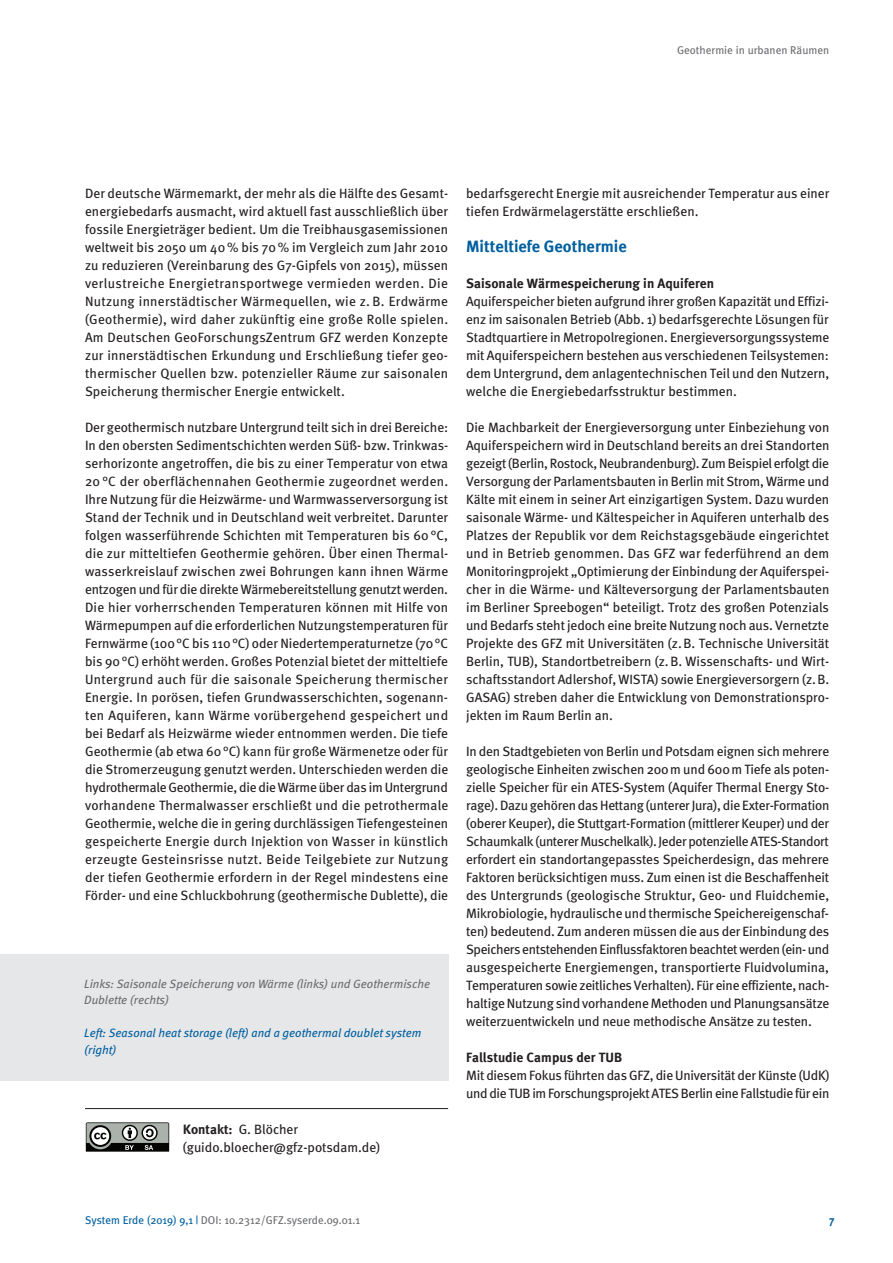
<style>
.page{position:relative;width:893px;height:1263px;background:#fff}
.page>*{position:absolute;margin:0;border:0;box-sizing:border-box;transform-origin:0 0}
.t1{font:700 16.5px "Meta";color:#005f9f}
.t2{font:13.5px/18px "Meta";color:#231f20;text-align:justify}
.t3{font:13.5px/18px "Meta";letter-spacing:-.025em;color:#231f20}
.t4{font:700 13.5px "Meta";letter-spacing:.005em;color:#231f20}
.t5{font:italic 12px/16.5px "Meta";color:#6c6d70}
.t6{font:italic 12px/16.5px "Meta";color:#005f9f}
.t7{font:11.25px "Meta Plus";color:#6c6d70}
.t8{font:11.25px "Meta";color:#6c6d70}
.t9{font:700 11.25px "Meta";color:#005f9f}
.s1{font-family:"Meta Plus";font-weight:700}
.s2{color:#005f9f}
</style>
<div class="page">
<div style="left:0;top:954px;width:448px;height:126px;background:#e6e7e9"></div>
<hr style="left:85px;top:1108px;width:363px;height:1px;background:#231f20">
<svg style="left:86px;top:1122px;width:84px;height:30px"></svg>
<p class="t8" style="left:677px;top:43px;width:154px">Geothermie in urbanen Räumen</p>
<p class="t2" style="left:85px;top:184px;width:365px">Der deutsche Wärmemarkt, der mehr als die Hälfte des Gesamt&shy;energiebedarfs ausmacht, wird aktuell fast ausschließlich über fossile Energieträger bedient. Um die Treibhausgasemissionen weltweit bis 2050 um 40% bis 70% im Vergleich zum Jahr 2010 zu reduzieren (Vereinbarung des G7-Gipfels von 2015), müssen verlustreiche Energietransportwege vermieden werden. Die Nutzung innerstädtischer Wärmequellen, wie z. B. Erdwärme (Geothermie), wird daher zukünftig eine große Rolle spielen.<br>Am Deutschen GeoForschungsZentrum GFZ werden Konzepte zur innerstädtischen Erkundung und Erschließung tiefer geo&shy;thermischer Quellen bzw. potenzieller Räume zur saisonalen Speicherung thermischer Energie entwickelt.</p>
<p class="t2" style="left:85px;top:418px;width:365px">Der geothermisch nutzbare Untergrund teilt sich in drei Bereiche:<br>In den obersten Sedimentschichten werden Süß- bzw. Trinkwas&shy;serhorizonte angetroffen, die bis zu einer Temperatur von etwa 20 °C der oberflächennahen Geothermie zugeordnet werden.<br>Ihre Nutzung für die Heizwärme- und Warmwasserversorgung ist Stand der Technik und in Deutschland weit verbreitet. Darunter folgen wasserführende Schichten mit Temperaturen bis 60 °C, die zur mitteltiefen Geothermie gehören. Über einen Thermal&shy;wasserkreislauf zwischen zwei Bohrungen kann ihnen Wärme entzogen und für die direkte Wärmebereitstellung genutzt werden.<br>Die hier vorherrschenden Temperaturen können mit Hilfe von Wärmepumpen auf die erforderlichen Nutzungstemperaturen für Fernwärme (100°C bis 110°C) oder Niedertemperaturnetze (70°C bis 90°C) erhöht werden. Großes Potenzial bietet der mitteltiefe Untergrund auch für die saisonale Speicherung thermischer Energie. In porösen, tiefen Grundwasserschichten, sogenann&shy;ten Aquiferen, kann Wärme vorübergehend gespeichert und bei Bedarf als Heizwärme wieder entnommen werden. Die tiefe Geothermie (ab etwa 60°C) kann für große Wärmenetze oder für die Stromerzeugung genutzt werden. Unterschieden werden die hydrothermale Geothermie, die die Wärme über das im Untergrund vorhandene Thermalwasser erschließt und die petrothermale Geothermie, welche die in gering durchlässigen Tiefengesteinen gespeicherte Energie durch Injektion von Wasser in künstlich erzeugte Gesteinsrisse nutzt. Beide Teilgebiete zur Nutzung der tiefen Geothermie erfordern in der Regel mindestens eine Förder- und eine Schluckbohrung (geothermische Dublette), die</p>
<p class="t5" style="left:84px;top:975px;width:347px">Links: Saisonale Speicherung von Wärme (links) und Geothermische<br>Dublette (rechts)</p>
<p class="t6" style="left:84px;top:1024px;width:339px">Left: Seasonal heat storage (left) and a geothermal doublet system (right)</p>
<p class="t2" style="left:183px;top:1120px;width:199px"><span class="s1">Kontakt:</span> G. Blöcher (guido.bloecher@gfz-potsdam.de)</p>
<p class="t2" style="left:466px;top:184px;width:365px">bedarfsgerecht Energie mit ausreichender Temperatur aus einer tiefen Erdwärmelagerstätte erschließen.</p>
<p class="t1" style="left:466px;top:236px;width:162px">Mitteltiefe Geothermie</p>
<p class="t4" style="left:466px;top:275px;width:249px">Saisonale Wärmespeicherung in Aquiferen</p>
<p class="t2" style="left:466px;top:292px;width:365px">Aquiferspeicher bieten aufgrund ihrer großen Kapazität und Effizi&shy;enz im saisonalen Betrieb (Abb. 1) bedarfsgerechte Lösungen für Stadtquartiere in Metropolregionen. Energieversorgungssysteme mit Aquiferspeichern bestehen aus verschiedenen Teilsystemen: dem Untergrund, dem anlagentechnischen Teil und den Nutzern, welche die Energiebedarfsstruktur bestimmen.</p>
<p class="t2" style="left:466px;top:418px;width:365px">Die Machbarkeit der Energieversorgung unter Einbeziehung von Aquiferspeichern wird in Deutschland bereits an drei Standorten gezeigt (Berlin, Rostock, Neubrandenburg). Zum Beispiel erfolgt die Versorgung der Parlamentsbauten in Berlin mit Strom, Wärme und Kälte mit einem in seiner Art einzigartigen System. Dazu wurden saisonale Wärme- und Kältespeicher in Aquiferen unterhalb des Platzes der Republik vor dem Reichstagsgebäude eingerichtet und in Betrieb genommen. Das GFZ war federführend an dem Monitoringprojekt „Optimierung der Einbindung der Aquiferspei&shy;cher in die Wärme- und Kälteversorgung der Parlamentsbauten im Berliner Spreebogen“ beteiligt. Trotz des großen Potenzials und Bedarfs steht jedoch eine breite Nutzung noch aus. Vernetzte Projekte des GFZ mit Universitäten (z.B. Technische Universität Berlin, TUB), Standortbetreibern (z.B. Wissenschafts- und Wirt&shy;schaftsstandort Adlershof, WISTA) sowie Energieversorgern (z.B.<br>GASAG) streben daher die Entwicklung von Demonstrationspro&shy;jekten im Raum Berlin an.</p>
<p class="t2" style="left:466px;top:742px;width:365px">In den Stadtgebieten von Berlin und Potsdam eignen sich mehrere geologische Einheiten zwischen 200m und 600m Tiefe als poten&shy;zielle Speicher für ein ATES-System (Aquifer Thermal Energy Sto&shy;rage). Dazu gehören das Hettang (unterer Jura), die Exter-Formation (oberer Keuper), die Stuttgart-Formation (mittlerer Keuper) und der Schaumkalk (unterer Muschelkalk). Jeder potenzielle ATES-Standort erfordert ein standortangepasstes Speicherdesign, das mehrere Faktoren berücksichtigen muss. Zum einen ist die Beschaffenheit des Untergrunds (geologische Struktur, Geo- und Fluidchemie, Mikrobiologie, hydraulische und thermische Speichereigenschaf&shy;ten) bedeutend. Zum anderen müssen die aus der Einbindung des Speichers entstehenden Einflussfaktoren beachtet werden (ein- und ausgespeicherte Energiemengen, transportierte Fluidvolumina, Temperaturen sowie zeitliches Verhalten). Für eine effiziente, nach&shy;haltige Nutzung sind vorhandene Methoden und Planungsansätze weiterzuentwickeln und neue methodische Ansätze zu testen.</p>
<p class="t4" style="left:466px;top:1049px;width:158px">Fallstudie Campus der TUB</p>
<p class="t3" style="left:466px;top:1066px;width:365px">Mit diesem Fokus führten das GFZ, die Universität der Künste (UdK) und die TUB im Forschungsprojekt ATES Berlin eine Fallstudie für ein</p>
<p class="t7" style="left:85px;top:1214px;width:277px"><span class="s2">System Erde (2019) 9,1 |</span> DOI: 10.2312/GFZ.syserde.09.01.1</p>
<p class="t9" style="left:829px;top:1213px;width:7px">7</p>
</div>
